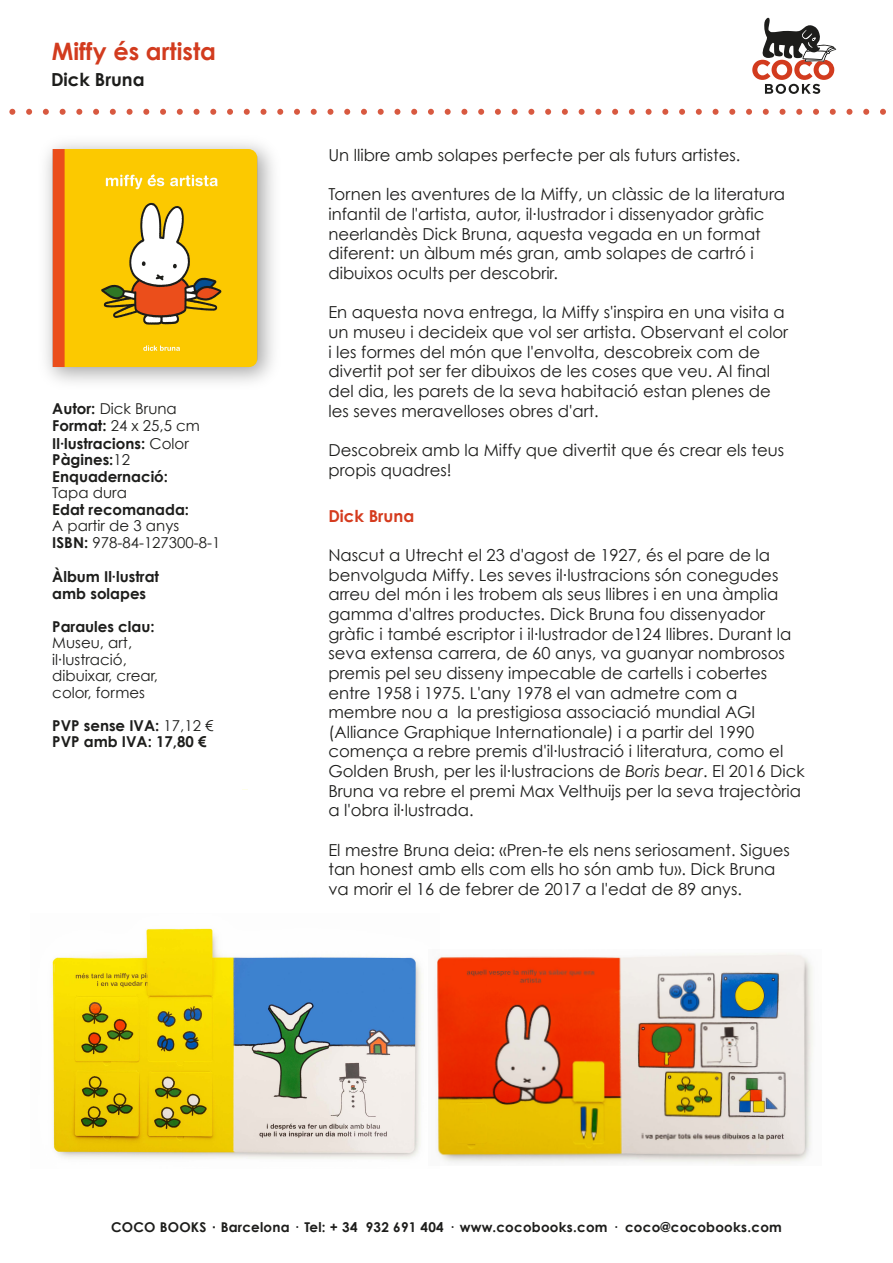
<style>
.page{position:relative;width:893px;height:1263px;background:#fff}
.page>*{position:absolute;margin:0;border:0;box-sizing:border-box;transform-origin:0 0}
.t1{font:700 24px "Century Gothic";color:#d23b1e}
.t2{font:700 18px "Century Gothic";color:#1d1d1b}
.t3{font:16.5px/19.6px "Century Gothic";color:#1d1d1b}
.t4{font:700 16.5px "Century Gothic";color:#d53b1e}
.t5{font:700 15px/16.5px "Century Gothic";color:#1d1d1b}
.t6{font:15px/16.5px "Century Gothic";color:#1d1d1b}
.t7{font:700 13.5px "Century Gothic";letter-spacing:.015em;color:#1d1d1b}
.s1{font-weight:700}
.s2{font-weight:400}
.s3{font-style:italic}
.s4{font-family:"Arial"}
</style>
<div class="page">
<svg style="left:9px;top:109px;width:6px;height:6px"></svg>
<svg style="left:26px;top:109px;width:6px;height:6px"></svg>
<svg style="left:43px;top:109px;width:6px;height:6px"></svg>
<svg style="left:60px;top:109px;width:6px;height:6px"></svg>
<svg style="left:76px;top:109px;width:6px;height:6px"></svg>
<svg style="left:93px;top:109px;width:6px;height:6px"></svg>
<svg style="left:110px;top:109px;width:6px;height:6px"></svg>
<svg style="left:127px;top:109px;width:6px;height:6px"></svg>
<svg style="left:143px;top:109px;width:6px;height:6px"></svg>
<svg style="left:160px;top:109px;width:6px;height:6px"></svg>
<svg style="left:177px;top:109px;width:6px;height:6px"></svg>
<svg style="left:194px;top:109px;width:6px;height:6px"></svg>
<svg style="left:210px;top:109px;width:6px;height:6px"></svg>
<svg style="left:227px;top:109px;width:6px;height:6px"></svg>
<svg style="left:244px;top:109px;width:6px;height:6px"></svg>
<svg style="left:261px;top:109px;width:5px;height:6px"></svg>
<svg style="left:277px;top:109px;width:6px;height:6px"></svg>
<svg style="left:294px;top:109px;width:6px;height:6px"></svg>
<svg style="left:311px;top:109px;width:6px;height:6px"></svg>
<svg style="left:327px;top:109px;width:6px;height:6px"></svg>
<svg style="left:344px;top:109px;width:6px;height:6px"></svg>
<svg style="left:361px;top:109px;width:6px;height:6px"></svg>
<svg style="left:378px;top:109px;width:6px;height:6px"></svg>
<svg style="left:394px;top:109px;width:6px;height:6px"></svg>
<svg style="left:411px;top:109px;width:6px;height:6px"></svg>
<svg style="left:428px;top:109px;width:6px;height:6px"></svg>
<svg style="left:445px;top:109px;width:6px;height:6px"></svg>
<svg style="left:461px;top:109px;width:6px;height:6px"></svg>
<svg style="left:478px;top:109px;width:6px;height:6px"></svg>
<svg style="left:495px;top:109px;width:6px;height:6px"></svg>
<svg style="left:512px;top:109px;width:6px;height:6px"></svg>
<svg style="left:528px;top:109px;width:6px;height:6px"></svg>
<svg style="left:545px;top:109px;width:6px;height:6px"></svg>
<svg style="left:562px;top:109px;width:6px;height:6px"></svg>
<svg style="left:579px;top:109px;width:6px;height:6px"></svg>
<svg style="left:595px;top:109px;width:6px;height:6px"></svg>
<svg style="left:612px;top:109px;width:6px;height:6px"></svg>
<svg style="left:629px;top:109px;width:6px;height:6px"></svg>
<svg style="left:646px;top:109px;width:6px;height:6px"></svg>
<svg style="left:662px;top:109px;width:6px;height:6px"></svg>
<svg style="left:679px;top:109px;width:6px;height:6px"></svg>
<svg style="left:696px;top:109px;width:6px;height:6px"></svg>
<svg style="left:713px;top:109px;width:5px;height:6px"></svg>
<svg style="left:729px;top:109px;width:6px;height:6px"></svg>
<svg style="left:746px;top:109px;width:6px;height:6px"></svg>
<svg style="left:763px;top:109px;width:6px;height:6px"></svg>
<svg style="left:779px;top:109px;width:6px;height:6px"></svg>
<svg style="left:796px;top:109px;width:6px;height:6px"></svg>
<svg style="left:813px;top:109px;width:6px;height:6px"></svg>
<svg style="left:830px;top:109px;width:6px;height:6px"></svg>
<svg style="left:846px;top:109px;width:6px;height:6px"></svg>
<svg style="left:863px;top:109px;width:6px;height:6px"></svg>
<svg style="left:880px;top:109px;width:6px;height:6px"></svg>
<svg style="left:752px;top:17px;width:84px;height:77px"></svg>
<img style="left:45px;top:142px;width:229px;height:241px">
<img style="left:53px;top:149px;width:204px;height:218px">
<svg style="left:150px;top:174px;width:5px;height:4px"></svg>
<img style="left:439px;top:953px;width:374px;height:211px">
<img style="left:51px;top:928px;width:388px;height:231px">
<h1 class="t1" style="left:52px;top:36px;width:166px">Miffy és artista</h1>
<p class="t2" style="left:51px;top:68px;width:95px">Dick Bruna</p>
<p class="t6" style="left:52px;top:400px;width:149px"><span class="s1">Autor:</span> Dick Bruna<br><span class="s1">Format:</span> 24 x 25,5 cm</p>
<p class="t5" style="left:52px;top:435px;width:138px">Il∙lustracions: <span class="s2">Color<br></span>Pàgines:<span class="s2">12<br></span>Enquadernació:</p>
<p class="t6" style="left:52px;top:484px;width:76px">Tapa dura</p>
<p class="t5" style="left:52px;top:501px;width:138px">Edat recomanada:</p>
<p class="t6" style="left:52px;top:517px;width:170px">A partir de 3 anys<br><span class="s1">ISBN:</span> 978-84-127300-8-1</p>
<p class="t5" style="left:52px;top:568px;width:108px">Àlbum Il∙lustrat amb solapes</p>
<p class="t5" style="left:52px;top:618px;width:104px">Paraules clau:</p>
<p class="t6" style="left:52px;top:634px;width:107px">Museu, art, il∙lustració, dibuixar, crear, color, formes</p>
<p class="t5" style="left:52px;top:717px;width:163px">PVP sense IVA: <span class="s2">17,12 €<br></span>PVP amb IVA: 17,80 €</p>
<p class="t3" style="left:328px;top:145px;width:413px">Un llibre amb solapes perfecte per als futurs artistes.</p>
<p class="t3" style="left:328px;top:184px;width:458px">Tornen les aventures de la Miffy, un clàssic de la literatura infantil de l'artista, autor, il∙lustrador i dissenyador gràfic neerlandès Dick Bruna, aquesta vegada en un format diferent: un àlbum més gran, amb solapes de cartró i dibuixos ocults per descobrir.</p>
<p class="t3" style="left:328px;top:302px;width:461px">En aquesta nova entrega, la Miffy s'inspira en una visita a un museu i decideix que vol ser artista. Observant el color i les formes del món que l'envolta, descobreix com de divertit pot ser fer dibuixos de les coses que veu. Al final del dia, les parets de la seva habitació estan plenes de les seves meravelloses obres d'art.</p>
<p class="t3" style="left:328px;top:440px;width:457px">Descobreix amb la Miffy que divertit que és crear els teus propis quadres!</p>
<p class="t4" style="left:328px;top:505px;width:87px">Dick Bruna</p>
<p class="t3" style="left:328px;top:545px;width:478px">Nascut a Utrecht el 23 d'agost de 1927, és el pare de la benvolguda Miffy. Les seves il∙lustracions són conegudes arreu del món i les trobem als seus llibres i en una àmplia gamma d'altres productes. Dick Bruna fou dissenyador gràfic i també escriptor i il∙lustrador de124 llibres. Durant la seva extensa carrera, de 60 anys, va guanyar nombrosos premis pel seu disseny impecable de cartells i cobertes entre 1958 i 1975. L'any 1978 el van admetre com a membre nou a la prestigiosa associació mundial AGI (Alliance Graphique Internationale) i a partir del 1990 comença a rebre premis d'il∙lustració i literatura, como el Golden Brush, per les il∙lustracions de <span class="s3">Boris bear</span>. El 2016 Dick Bruna va rebre el premi Max Velthuijs per la seva trajectòria a l'obra il∙lustrada.</p>
<p class="t3" style="left:328px;top:840px;width:463px">El mestre Bruna deia: «Pren-te els nens seriosament. Sigues tan honest amb ells com ells ho són amb tu». Dick Bruna va morir el 16 de febrer de 2017 a l'edat de 89 anys.</p>
<p class="t7" style="left:111px;top:1219px;width:672px">COCO BOOKS <span class="s4">·</span> Barcelona · Tel: + 34 932 691 404 · www.cocobooks.com · coco@cocobooks.com</p>
</div>
